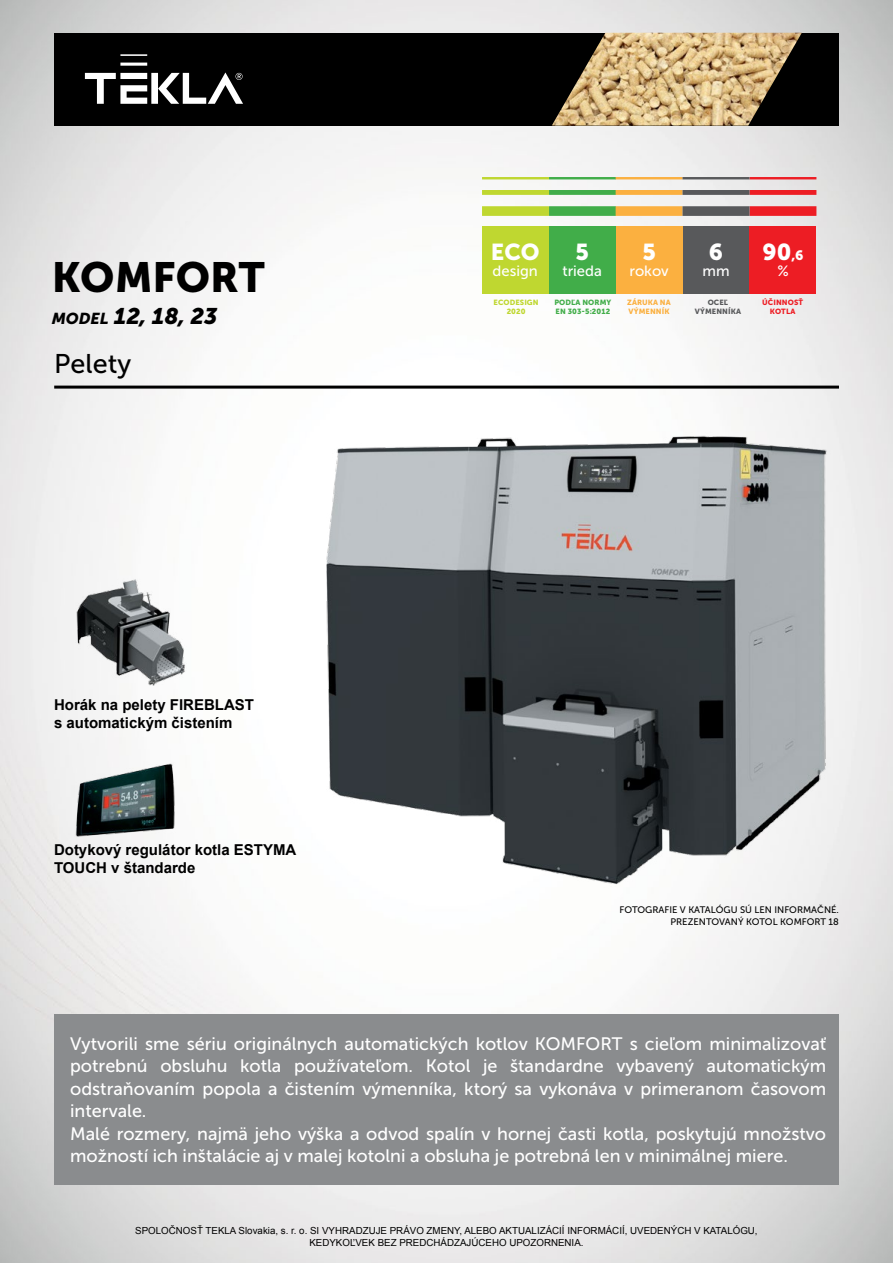
<style>
.page{position:relative;width:893px;height:1263px;background:#fff}
.page>*{position:absolute;margin:0;border:0;box-sizing:border-box;transform-origin:0 0}
.t1{font:42px "Museo Sans 900";color:#000}
.t2{font:27px "Museo Sans 500";color:#000}
.t3{font:22.95px "Museo Sans 900";color:#fff}
.t4{font:italic 22.5px "Museo Sans 900";color:#000}
.t5{font:18px/22.5px "Museo Sans 500";color:#fff}
.t6{font:700 15px/18px "Arial";color:#000}
.t7{font:14.85px "Museo Sans 500";color:#fff}
.t8{font:9.75px/12px "Arial";color:#000;text-align:center}
.t9{font:9.45px/12px "Museo Sans 500";color:#000;text-align:right}
.t10{font:7.5px/9px "Museo Sans 900";letter-spacing:.01em;color:#41ad49}
.t11{font:7.5px/9px "Museo Sans 900";letter-spacing:.01em;color:#fbb040}
.t12{font:7.5px/9px "Museo Sans 900";letter-spacing:.01em;color:#58595b;text-align:center}
.t13{font:7.5px/9px "Museo Sans 900";letter-spacing:.01em;color:#ed1d24;text-align:center}
.t14{font:7.5px/9px "Museo Sans 900";letter-spacing:.01em;color:#bfd730;text-align:center}
.s1{font-size:15.75px}
.s2{font-size:13.5px}
</style>
<div class="page">
<img style="left:0;top:0;width:893px;height:1263px">
<div style="left:54px;top:33px;width:785px;height:93px;background:#000"></div>
<svg style="left:85px;top:54px;width:158px;height:50px"></svg>
<img style="left:552px;top:33px;width:250px;height:93px">
<img style="left:315px;top:420px;width:523px;height:475px">
<img style="left:76px;top:578px;width:111px;height:109px">
<div style="left:549px;top:226px;width:67px;height:67px;background:#41ad49"></div>
<div style="left:616px;top:226px;width:67px;height:67px;background:#fbb040"></div>
<div style="left:683px;top:226px;width:66px;height:67px;background:#58595b"></div>
<div style="left:749px;top:226px;width:67px;height:67px;background:#ed1d24"></div>
<svg style="left:482px;top:177px;width:334px;height:39px"></svg>
<div style="left:482px;top:226px;width:67px;height:67px;background:#bfd730"></div>
<div style="left:54px;top:1014px;width:785px;height:170px;background:#8a8c8e"></div>
<hr style="left:54px;top:386px;width:785px;height:3px;background:#000">
<img style="left:75px;top:762px;width:101px;height:76px">
<h1 class="t1" style="left:52px;top:253px;width:214px">KOMFORT</h1>
<p class="t4" style="left:52px;top:303px;width:167px"><span class="s1">MODEL</span> 12, 18, 23</p>
<h2 class="t2" style="left:54px;top:349px;width:78px">Pelety</h2>
<p class="t6" style="left:54px;top:696px;width:202px">Horák na pelety FIREBLAST s automatickým čistením</p>
<p class="t6" style="left:54px;top:841px;width:244px">Dotykový regulátor kotla ESTYMA<br>TOUCH v štandarde</p>
<p class="t3" style="left:491px;top:239px;width:50px">ECO</p>
<p class="t7" style="left:493px;top:263px;width:47px">design</p>
<p class="t14" style="left:494px;top:298px;width:47px">ECODESIGN<br>2020</p>
<p class="t3" style="left:575px;top:239px;width:15px">5</p>
<p class="t7" style="left:562px;top:263px;width:41px">trieda</p>
<p class="t3" style="left:642px;top:239px;width:15px">5</p>
<p class="t7" style="left:629px;top:263px;width:41px">rokov</p>
<p class="t3" style="left:709px;top:239px;width:16px">6</p>
<p class="t7" style="left:702px;top:263px;width:29px">mm</p>
<p class="t3" style="left:762px;top:239px;width:43px">90<span class="s2">,6</span></p>
<p class="t7" style="left:777px;top:263px;width:13px">%</p>
<p class="t10" style="left:554px;top:298px;width:58px">PODĽA NORMY<br>EN 303-5:2012</p>
<p class="t11" style="left:627px;top:298px;width:45px">ZÁRUKA NA<br>VÝMENNÍK</p>
<p class="t12" style="left:695px;top:298px;width:48px">OCEĽ<br>VÝMENNÍKA</p>
<p class="t13" style="left:762px;top:298px;width:42px">ÚČINNOSŤ<br>KOTLA</p>
<p class="t9" style="left:619px;top:903px;width:221px">FOTOGRAFIE V KATALÓGU SÚ LEN INFORMAČNÉ.<br>PREZENTOVANÝ KOTOL KOMFORT 18</p>
<p class="t5" style="left:70px;top:1032px;width:758px">Vytvorili sme sériu originálnych automatických kotlov KOMFORT s cieľom minimalizovať potrebnú obsluhu kotla používateľom. Kotol je štandardne vybavený automatickým odstraňovaním popola a čistením výmenníka, ktorý sa vykonáva v primeranom časovom intervale.<br>Malé rozmery, najmä jeho výška a odvod spalín v hornej časti kotla, poskytujú množstvo možností ich inštalácie aj v malej kotolni a obsluha je potrebná len v minimálnej miere.</p>
<p class="t8" style="left:135px;top:1225px;width:624px">SPOLOČNOSŤ TEKLA Slovakia, s. r. o. SI VYHRADZUJE PRÁVO ZMENY, ALEBO AKTUALIZÁCIÍ INFORMÁCIÍ, UVEDENÝCH V KATALÓGU,<br>KEDYKOĽVEK BEZ PREDCHÁDZAJÚCEHO UPOZORNENIA.</p>
</div>
